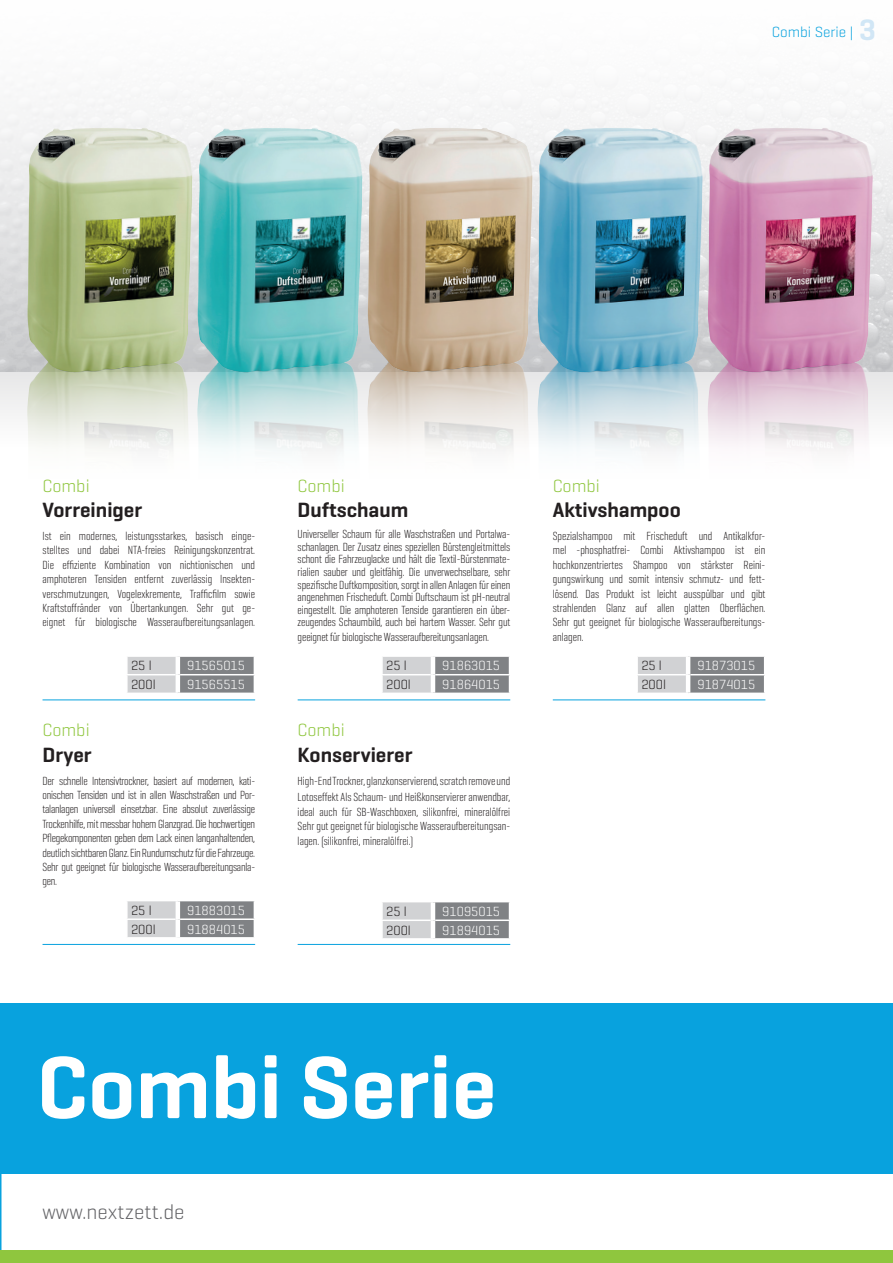
<style>
.page{position:relative;width:893px;height:1263px;background:#fff}
.page>*{position:absolute;margin:0;border:0;box-sizing:border-box;transform-origin:0 0}
.t1{font:600 90px "Geogrotesque";color:#fff}
.t2{font:600 30px "Geogrotesque";color:#d1e7f7}
.t3{font:600 21px "Geogrotesque";color:#231f20}
.t4{font:300 21px "Geogrotesque";color:#636366}
.t5{font:300 18px "Geogrotesque";color:#8fc63e}
.t6{font:300 15px "Geogrotesque";color:#08a2de}
.t7{font:300 13.5px "Geogrotesque";color:#fff}
.t8{font:300 13.5px "Geogrotesque";color:#231f20}
.t9{font:300 12px/14.4px "Geogrotesque Comp";letter-spacing:-.01em;color:#231f20;text-align:justify}
</style>
<div class="page">
<svg style="left:127px;top:656px;width:128px;height:37px;background:#a8aaac"></svg>
<hr style="left:176px;top:657px;width:4px;height:18px;background:#fff">
<hr style="left:176px;top:675px;width:4px;height:18px;background:#fff">
<svg style="left:127px;top:901px;width:128px;height:36px;background:#a6a8aa"></svg>
<hr style="left:176px;top:901px;width:4px;height:18px;background:#fff">
<hr style="left:176px;top:919px;width:4px;height:18px;background:#fff">
<svg style="left:637px;top:656px;width:128px;height:37px;background:#a8aaac"></svg>
<hr style="left:686px;top:657px;width:4px;height:18px;background:#fff">
<hr style="left:686px;top:675px;width:4px;height:18px;background:#fff">
<svg style="left:382px;top:902px;width:128px;height:36px;background:#a6a8aa"></svg>
<hr style="left:431px;top:902px;width:4px;height:18px;background:#fff">
<hr style="left:431px;top:920px;width:4px;height:18px;background:#fff">
<svg style="left:382px;top:656px;width:128px;height:37px;background:#a8aaac"></svg>
<hr style="left:431px;top:657px;width:4px;height:18px;background:#fff">
<hr style="left:431px;top:675px;width:4px;height:18px;background:#fff">
<hr style="left:43px;top:699px;width:212px;height:1px;background:#08a2de">
<hr style="left:43px;top:944px;width:212px;height:1px;background:#08a2de">
<hr style="left:553px;top:699px;width:212px;height:1px;background:#08a2de">
<hr style="left:298px;top:944px;width:212px;height:1px;background:#08a2de">
<div style="left:0;top:371px;width:893px;height:76px;background:#f2f2f3"></div>
<hr style="left:298px;top:699px;width:212px;height:1px;background:#08a2de">
<img style="left:27px;top:373px;width:166px;height:78px">
<img style="left:367px;top:373px;width:166px;height:78px">
<img style="left:197px;top:373px;width:166px;height:78px">
<img style="left:537px;top:373px;width:166px;height:78px">
<img style="left:708px;top:373px;width:165px;height:78px">
<img style="left:27px;top:128px;width:166px;height:245px">
<img style="left:367px;top:128px;width:166px;height:245px">
<img style="left:197px;top:128px;width:166px;height:245px">
<img style="left:537px;top:128px;width:166px;height:245px">
<img style="left:708px;top:128px;width:165px;height:245px">
<svg style="left:0;top:1174px;width:2px;height:76px"></svg>
<div style="left:0;top:1250px;width:893px;height:13px;background:#8fc63e"></div>
<div style="left:0;top:1003px;width:893px;height:171px;background:#08a2de"></div>
<p class="t6" style="left:772px;top:22px;width:83px">Combi Serie |</p>
<p class="t2" style="left:859px;top:11px;width:18px">3</p>
<p class="t5" style="left:43px;top:474px;width:49px">Combi</p>
<p class="t3" style="left:43px;top:497px;width:101px">Vorreiniger</p>
<p class="t9" style="left:43px;top:528px;width:214px">Ist ein modernes, leistungsstarkes, basisch einge&shy;stelltes und dabei NTA-freies Reinigungskonzentrat.<br>Die effiziente Kombination von nichtionischen und amphoteren Tensiden entfernt zuverlässig Insekten&shy;verschmutzungen, Vogelexkremente, Trafficfilm sowie Kraftstoffränder von Übertankungen. Sehr gut ge&shy;eignet für biologische Wasseraufbereitungsanlagen.</p>
<p class="t8" style="left:131px;top:657px;width:22px">25 l</p>
<p class="t7" style="left:187px;top:657px;width:59px">91565015</p>
<p class="t8" style="left:131px;top:676px;width:26px">200l</p>
<p class="t7" style="left:187px;top:676px;width:59px">91565515</p>
<p class="t5" style="left:43px;top:719px;width:49px">Combi</p>
<p class="t3" style="left:43px;top:741px;width:51px">Dryer</p>
<p class="t9" style="left:43px;top:773px;width:214px">Der schnelle Intensivtrockner, basiert auf modernen, kati&shy;onischen Tensiden und ist in allen Waschstraßen und Por&shy;talanlagen universell einsetzbar. Eine absolut zuverlässige Trockenhilfe, mit messbar hohem Glanzgrad. Die hochwertigen Pflegekomponenten geben dem Lack einen langanhaltenden, deutlich sichtbaren Glanz. Ein Rundumschutz für die Fahrzeuge.<br>Sehr gut geeignet für biologische Wasseraufbereitungsanla&shy;gen.</p>
<p class="t8" style="left:131px;top:902px;width:22px">25 l</p>
<p class="t7" style="left:187px;top:902px;width:59px">91883015</p>
<p class="t8" style="left:131px;top:920px;width:26px">200l</p>
<p class="t7" style="left:187px;top:920px;width:59px">91884015</p>
<p class="t5" style="left:298px;top:474px;width:49px">Combi</p>
<p class="t3" style="left:298px;top:497px;width:112px">Duftschaum</p>
<p class="t9" style="left:298px;top:527px;width:214px;line-height:12.6px">Universeller Schaum für alle Waschstraßen und Portalwa&shy;schanlagen. Der Zusatz eines speziellen Bürstengleitmittels schont die Fahrzeuglacke und hält die Textil-Bürstenmate&shy;rialien sauber und gleitfähig. Die unverwechselbare, sehr spezifische Duftkomposition, sorgt in allen Anlagen für einen angenehmen Frischeduft. Combi Duftschaum ist pH-neutral eingestellt. Die amphoteren Tenside garantieren ein über&shy;zeugendes Schaumbild, auch bei hartem Wasser. Sehr gut</p>
<p class="t9" style="left:298px;top:629px;width:193px">geeignet für biologische Wasseraufbereitungsanlagen.</p>
<p class="t8" style="left:386px;top:657px;width:22px">25 l</p>
<p class="t7" style="left:442px;top:657px;width:59px">91863015</p>
<p class="t8" style="left:386px;top:676px;width:26px">200l</p>
<p class="t7" style="left:442px;top:676px;width:59px">91864015</p>
<p class="t5" style="left:298px;top:719px;width:49px">Combi</p>
<p class="t3" style="left:298px;top:741px;width:116px">Konservierer</p>
<p class="t9" style="left:298px;top:773px;width:214px;line-height:14.9px">High-End Trockner, glanzkonservierend, scratch remove und Lotoseffekt Als Schaum- und Heißkonservierer anwendbar, ideal auch für SB-Waschboxen, silikonfrei, mineralölfrei Sehr gut geeignet für biologische Wasseraufbereitungsan&shy;lagen. (silikonfrei, mineralölfrei.)</p>
<p class="t8" style="left:386px;top:903px;width:22px">25 l</p>
<p class="t7" style="left:442px;top:903px;width:59px">91095015</p>
<p class="t8" style="left:386px;top:922px;width:26px">200l</p>
<p class="t7" style="left:442px;top:922px;width:59px">91894015</p>
<p class="t5" style="left:553px;top:474px;width:49px">Combi</p>
<p class="t3" style="left:553px;top:497px;width:130px">Aktivshampoo</p>
<p class="t9" style="left:553px;top:528px;width:214px">Spezialshampoo mit Frischeduft und Antikalkfor&shy;mel -phosphatfrei- Combi Aktivshampoo ist ein hochkonzentriertes Shampoo von stärkster Reini&shy;gungswirkung und somit intensiv schmutz- und fett&shy;lösend. Das Produkt ist leicht ausspülbar und gibt strahlenden Glanz auf allen glatten Oberflächen.<br>Sehr gut geeignet für biologische Wasseraufbereitungs&shy;anlagen.</p>
<p class="t8" style="left:641px;top:657px;width:22px">25 l</p>
<p class="t7" style="left:697px;top:657px;width:59px">91873015</p>
<p class="t8" style="left:641px;top:676px;width:26px">200l</p>
<p class="t7" style="left:697px;top:676px;width:59px">91874015</p>
<p class="t1" style="left:37px;top:1031px;width:461px">Combi Serie</p>
<p class="t4" style="left:43px;top:1199px;width:144px">www.nextzett.de</p>
</div>
